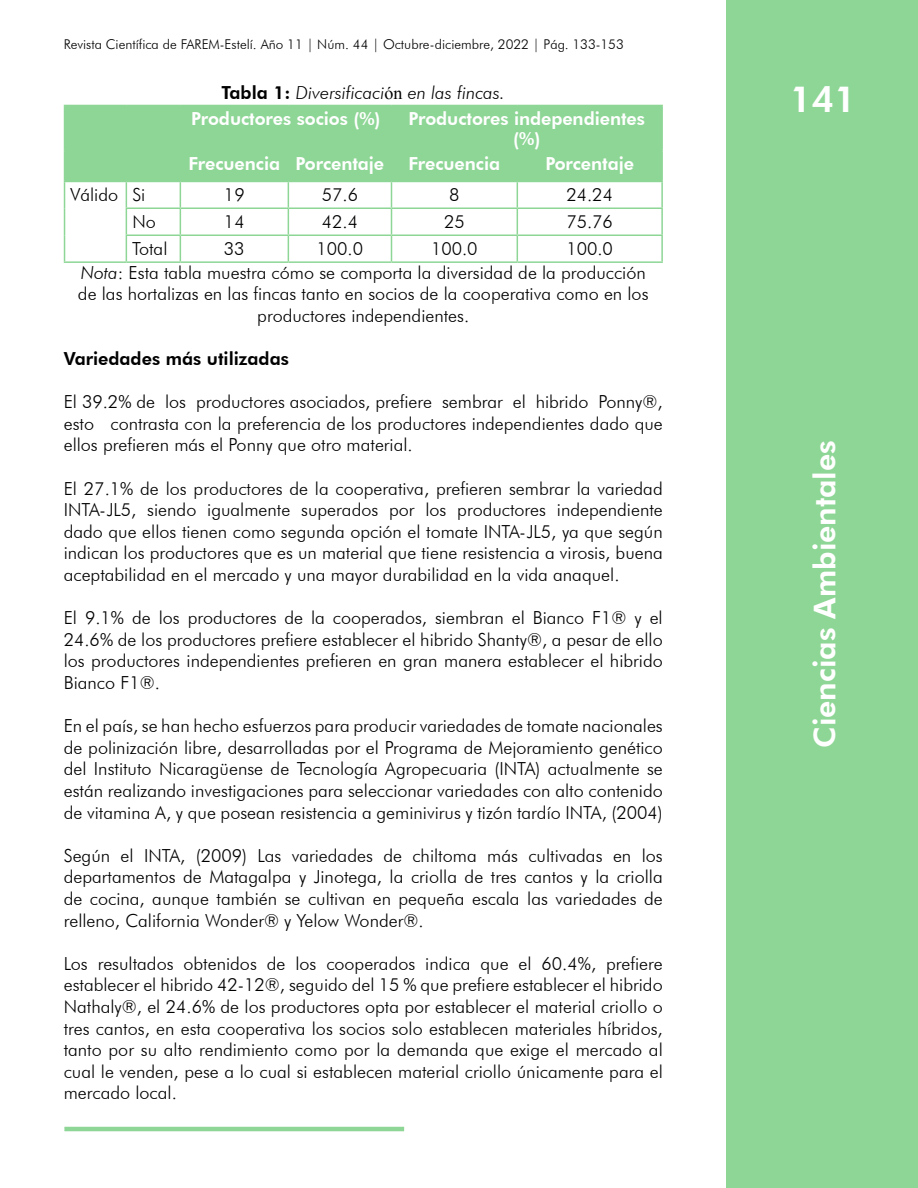
<style>
.page{position:relative;width:918px;height:1188px;background:#fff}
.page>*{position:absolute;margin:0;border:0;box-sizing:border-box;transform-origin:0 0}
.t1{font:800 36px "Futura BT";color:#fff}
.t2{font:800 30px "Futura BT";color:#fff}
.t3{font:300 18px/21.6px "Futura BT";color:#000;text-align:justify}
.t4{font:800 18px/19.4px "Futura BT";letter-spacing:-.005em;color:#fff;text-align:center}
.t5{font:italic 300 18px/26.4px "Futura BT";color:#000}
.t6{font:800 18px "Futura BT";color:#000}
.t7{font:300 13.5px "Futura BT";color:#000}
.s1{font-weight:800;font-style:normal}
.s2{font-family:"Times New Roman";font-weight:400;font-style:normal}
.s3{font-weight:800;font-style:normal;color:#fff}
.s4{font-style:italic}
</style>
<div class="page">
<div style="left:727px;top:0;width:191px;height:1188px;background:#8ed696"></div>
<hr style="left:64px;top:1127px;width:340px;height:4px;background:#8ed696">
<div style="left:65px;top:106px;width:596px;height:75px;background:#8ed696"></div>
<hr style="left:64px;top:105px;width:62px;height:1px;background:#8ed696">
<hr style="left:64px;top:106px;width:1px;height:44px;background:#8ed696">
<hr style="left:126px;top:105px;width:54px;height:1px;background:#8ed696">
<hr style="left:126px;top:106px;width:1px;height:44px;background:#8ed696">
<hr style="left:180px;top:105px;width:108px;height:1px;background:#8ed696">
<hr style="left:180px;top:106px;width:1px;height:44px;background:#8ed696">
<hr style="left:288px;top:105px;width:104px;height:1px;background:#8ed696">
<hr style="left:392px;top:105px;width:125px;height:1px;background:#8ed696">
<hr style="left:391px;top:106px;width:1px;height:44px;background:#8ed696">
<hr style="left:517px;top:105px;width:146px;height:1px;background:#8ed696">
<hr style="left:661px;top:106px;width:2px;height:44px;background:#8ed696">
<hr style="left:64px;top:150px;width:62px;height:1px;background:#8ed696">
<hr style="left:64px;top:151px;width:1px;height:30px;background:#8ed696">
<hr style="left:126px;top:150px;width:54px;height:1px;background:#8ed696">
<hr style="left:126px;top:151px;width:1px;height:30px;background:#8ed696">
<hr style="left:180px;top:150px;width:108px;height:1px;background:#8ed696">
<hr style="left:180px;top:151px;width:1px;height:30px;background:#8ed696">
<hr style="left:288px;top:150px;width:104px;height:1px;background:#8ed696">
<hr style="left:288px;top:151px;width:1px;height:30px;background:#8ed696">
<hr style="left:392px;top:150px;width:125px;height:1px;background:#8ed696">
<hr style="left:391px;top:151px;width:1px;height:30px;background:#8ed696">
<hr style="left:517px;top:150px;width:146px;height:1px;background:#8ed696">
<hr style="left:517px;top:151px;width:1px;height:30px;background:#8ed696">
<hr style="left:661px;top:151px;width:2px;height:30px;background:#8ed696">
<hr style="left:64px;top:181px;width:62px;height:1px;background:#8ed696">
<hr style="left:126px;top:181px;width:54px;height:1px;background:#8ed696">
<hr style="left:126px;top:207px;width:54px;height:2px;background:#8ed696">
<svg style="left:64px;top:182px;width:1px;height:79px"></svg>
<hr style="left:126px;top:234px;width:54px;height:2px;background:#8ed696">
<hr style="left:64px;top:261px;width:62px;height:2px;background:#8ed696">
<hr style="left:126px;top:261px;width:54px;height:2px;background:#8ed696">
<hr style="left:180px;top:181px;width:108px;height:1px;background:#8ed696">
<hr style="left:288px;top:181px;width:104px;height:1px;background:#8ed696">
<hr style="left:392px;top:181px;width:125px;height:1px;background:#8ed696">
<hr style="left:517px;top:181px;width:146px;height:1px;background:#8ed696">
<hr style="left:661px;top:182px;width:2px;height:25px;background:#8ed696">
<hr style="left:180px;top:207px;width:108px;height:2px;background:#8ed696">
<hr style="left:288px;top:207px;width:104px;height:2px;background:#8ed696">
<hr style="left:392px;top:207px;width:125px;height:2px;background:#8ed696">
<hr style="left:517px;top:207px;width:146px;height:2px;background:#8ed696">
<hr style="left:661px;top:209px;width:2px;height:25px;background:#8ed696">
<svg style="left:126px;top:182px;width:1px;height:79px"></svg>
<hr style="left:180px;top:234px;width:108px;height:2px;background:#8ed696">
<svg style="left:180px;top:182px;width:1px;height:79px"></svg>
<hr style="left:288px;top:234px;width:104px;height:2px;background:#8ed696">
<svg style="left:288px;top:182px;width:1px;height:79px"></svg>
<hr style="left:392px;top:234px;width:125px;height:2px;background:#8ed696">
<svg style="left:391px;top:182px;width:1px;height:79px"></svg>
<hr style="left:517px;top:234px;width:146px;height:2px;background:#8ed696">
<svg style="left:517px;top:182px;width:1px;height:79px"></svg>
<hr style="left:661px;top:236px;width:2px;height:25px;background:#8ed696">
<hr style="left:180px;top:261px;width:108px;height:2px;background:#8ed696">
<hr style="left:288px;top:261px;width:104px;height:2px;background:#8ed696">
<hr style="left:392px;top:261px;width:125px;height:2px;background:#8ed696">
<hr style="left:517px;top:261px;width:146px;height:2px;background:#8ed696">
<p class="t7" style="left:64px;top:36px;width:562px">Revista Científica de FAREM-Estelí. Año 11 | Núm. 44 | Octubre-diciembre, 2022 | Pág. 133-153</p>
<p class="t5" style="left:191px;top:79px;width:315px;text-indent:30px"><span class="s1">Tabla 1:</span> Diversificaci<span class="s2">ón</span> en las fincas.<br><span class="s3">Productores socios (%)</span></p>
<p class="t4" style="left:409px;top:109px;width:238px">Productores independientes (%)</p>
<p class="t4" style="left:189px;top:154px;width:197px">Frecuencia Porcentaje</p>
<p class="t4" style="left:409px;top:154px;width:93px">Frecuencia</p>
<p class="t4" style="left:545px;top:154px;width:90px">Porcentaje</p>
<p class="t3" style="left:71px;top:184px;width:76px">Válido Si</p>
<p class="t3" style="left:224px;top:184px;width:22px">19</p>
<p class="t3" style="left:322px;top:184px;width:38px">57.6</p>
<p class="t3" style="left:449px;top:184px;width:12px">8</p>
<p class="t3" style="left:566px;top:184px;width:48px">24.24</p>
<p class="t3" style="left:132px;top:211px;width:25px">No</p>
<p class="t3" style="left:224px;top:211px;width:22px">14</p>
<p class="t3" style="left:322px;top:211px;width:38px">42.4</p>
<p class="t3" style="left:444px;top:211px;width:22px">25</p>
<p class="t3" style="left:566px;top:211px;width:48px">75.76</p>
<p class="t3" style="left:132px;top:238px;width:37px">Total</p>
<p class="t3" style="left:224px;top:238px;width:22px">33</p>
<p class="t3" style="left:317px;top:238px;width:48px">100.0</p>
<p class="t3" style="left:431px;top:238px;width:48px">100.0</p>
<p class="t3" style="left:81px;top:237px;width:567px;line-height:23.5px;text-indent:486px">100.0<br><span class="s4">Nota</span>: Esta tabla muestra cómo se comporta la diversidad de la producción</p>
<p class="t3" style="left:78px;top:283px;width:572px;text-align:center">de las hortalizas en las fincas tanto en socios de la cooperativa como en los productores independientes.</p>
<p class="t6" style="left:64px;top:348px;width:227px">Variedades más utilizadas</p>
<p class="t3" style="left:64px;top:391px;width:601px">El 39.2% de los productores asociados, prefiere sembrar el hibrido Ponny®, esto contrasta con la preferencia de los productores independientes dado que ellos prefieren más el Ponny que otro material.</p>
<p class="t3" style="left:64px;top:477px;width:601px">El 27.1% de los productores de la cooperativa, prefieren sembrar la variedad INTA-JL5, siendo igualmente superados por los productores independiente dado que ellos tienen como segunda opción el tomate INTA-JL5, ya que según indican los productores que es un material que tiene resistencia a virosis, buena aceptabilidad en el mercado y una mayor durabilidad en la vida anaquel.</p>
<p class="t3" style="left:64px;top:607px;width:601px">El 9.1% de los productores de la cooperados, siembran el Bianco F1® y el 24.6% de los productores prefiere establecer el hibrido Shanty®, a pesar de ello los productores independientes prefieren en gran manera establecer el hibrido Bianco F1®.</p>
<p class="t3" style="left:64px;top:715px;width:601px">En el país, se han hecho esfuerzos para producir variedades de tomate nacionales de polinización libre, desarrolladas por el Programa de Mejoramiento genético del Instituto Nicaragüense de Tecnología Agropecuaria (INTA) actualmente se están realizando investigaciones para seleccionar variedades con alto contenido de vitamina A, y que posean resistencia a geminivirus y tizón tardío INTA, (2004)</p>
<p class="t3" style="left:64px;top:844px;width:601px">Según el INTA, (2009) Las variedades de chiltoma más cultivadas en los departamentos de Matagalpa y Jinotega, la criolla de tres cantos y la criolla de cocina, aunque también se cultivan en pequeña escala las variedades de relleno, California Wonder® y Yelow Wonder®.</p>
<p class="t3" style="left:64px;top:952px;width:601px">Los resultados obtenidos de los cooperados indica que el 60.4%, prefiere establecer el hibrido 42-12®, seguido del 15 % que prefiere establecer el hibrido Nathaly®, el 24.6% de los productores opta por establecer el material criollo o tres cantos, en esta cooperativa los socios solo establecen materiales híbridos, tanto por su alto rendimiento como por la demanda que exige el mercado al cual le venden, pese a lo cual si establecen material criollo únicamente para el mercado local.</p>
<h1 class="t1" style="left:790px;top:78px;width:68px">141</h1>
<h2 class="t2" style="left:807px;top:748px;width:309px;rotate:-90deg">Ciencias Ambientales</h2>
</div>
